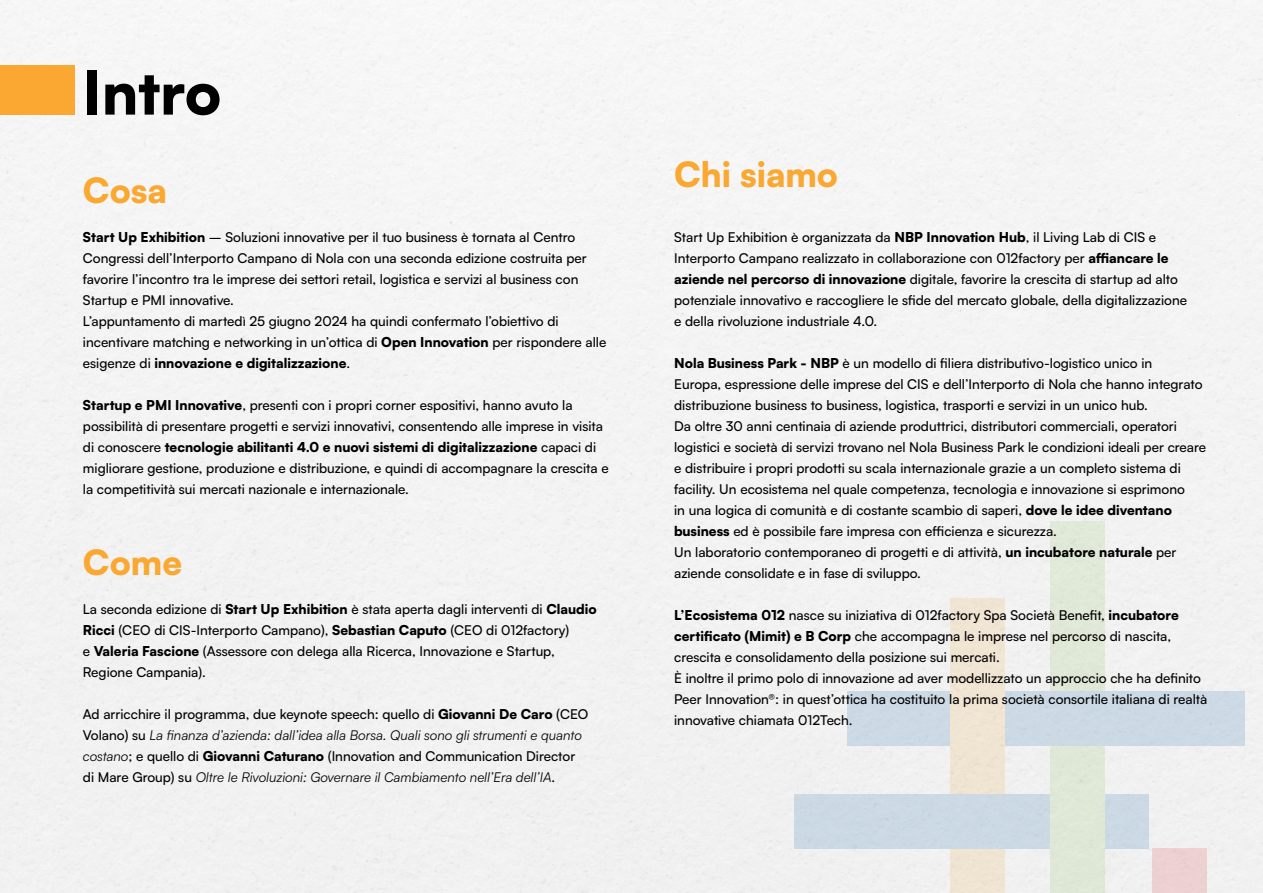
<style>
.page{position:relative;width:1263px;height:893px;background:#f3f3f3}
.page>*{position:absolute;margin:0;border:0;box-sizing:border-box;transform-origin:0 0}
.t1{font:900 60px "Satoshi";color:#000}
.t2{font:900 34.5px "Satoshi";color:#faa831}
.t3{font:500 13.5px/21px "Satoshi";color:#000}
.t4{font:italic 13.5px/21px "Satoshi";color:#000}
.s1{font-weight:900}
.s2{font-weight:500;font-style:normal}
.s3{font-weight:900;font-style:normal}
</style>
<div class="page">
<div style="left:0;top:65px;width:74px;height:50px;background:#faa831"></div>
<h1 class="t1" style="left:83px;top:47px;width:140px">Intro</h1>
<h2 class="t2" style="left:83px;top:164px;width:85px">Cosa</h2>
<p class="t3" style="left:83px;top:226px;width:525px"><span class="s1">Start Up Exhibition</span> – Soluzioni innovative per il tuo business è tornata al Centro Congressi dell’Interporto Campano di Nola con una seconda edizione costruita per favorire l’incontro tra le imprese dei settori retail, logistica e servizi al business con Startup e PMI innovative.<br>L’appuntamento di martedì 25 giugno 2024 ha quindi confermato l’obiettivo di incentivare matching e networking in un’ottica di <span class="s1">Open Innovation</span> per rispondere alle esigenze di <span class="s1">innovazione e digitalizzazione</span>.</p>
<p class="t3" style="left:83px;top:394px;width:527px"><span class="s1">Startup e PMI Innovative</span>, presenti con i propri corner espositivi, hanno avuto la possibilità di presentare progetti e servizi innovativi, consentendo alle imprese in visita di conoscere <span class="s1">tecnologie abilitanti 4.0 e nuovi sistemi di digitalizzazione</span> capaci di migliorare gestione, produzione e distribuzione, e quindi di accompagnare la crescita e la competitività sui mercati nazionale e internazionale.</p>
<h2 class="t2" style="left:83px;top:536px;width:101px">Come</h2>
<p class="t3" style="left:83px;top:597px;width:515px">La seconda edizione di <span class="s1">Start Up Exhibition</span> è stata aperta dagli interventi di <span class="s1">Claudio Ricci</span> (CEO di CIS-Interporto Campano), <span class="s1">Sebastian Caputo</span> (CEO di 012factory)<br>e <span class="s1">Valeria Fascione</span> (Assessore con delega alla Ricerca, Innovazione e Startup, Regione Campania).</p>
<p class="t4" style="left:83px;top:703px;width:507px"><span class="s2">Ad arricchire il programma, due keynote speech: quello di</span> <span class="s3">Giovanni De Caro</span> <span class="s2">(CEO Volano) su</span> La finanza d’azienda: dall’idea alla Borsa. Quali sono gli strumenti e quanto costano<span class="s2">; e quello di</span> <span class="s3">Giovanni Caturano</span> <span class="s2">(Innovation and Communication Director di Mare Group) su</span> Oltre le Rivoluzioni: Governare il Cambiamento nell’Era dell’IA<span class="s2">.</span></p>
<h2 class="t2" style="left:674px;top:148px;width:165px">Chi siamo</h2>
<p class="t3" style="left:674px;top:226px;width:514px">Start Up Exhibition è organizzata da <span class="s1">NBP Innovation Hub</span>, il Living Lab di CIS e Interporto Campano realizzato in collaborazione con 012factory per <span class="s1">affiancare le aziende nel percorso di innovazione</span> digitale, favorire la crescita di startup ad alto potenziale innovativo e raccogliere le sfide del mercato globale, della digitalizzazione e della rivoluzione industriale 4.0.</p>
<p class="t3" style="left:674px;top:352px;width:533px"><span class="s1">Nola Business Park - NBP</span> è un modello di filiera distributivo-logistico unico in<br>Europa, espressione delle imprese del CIS e dell’Interporto di Nola che hanno integrato distribuzione business to business, logistica, trasporti e servizi in un unico hub.<br>Da oltre 30 anni centinaia di aziende produttrici, distributori commerciali, operatori logistici e società di servizi trovano nel Nola Business Park le condizioni ideali per creare e distribuire i propri prodotti su scala internazionale grazie a un completo sistema di facility. Un ecosistema nel quale competenza, tecnologia e innovazione si esprimono<br>in una logica di comunità e di costante scambio di saperi, <span class="s1">dove le idee diventano business</span> ed è possibile fare impresa con efficienza e sicurezza.<br>Un laboratorio contemporaneo di progetti e di attività, <span class="s1">un incubatore naturale</span> per aziende consolidate e in fase di sviluppo.</p>
<p class="t3" style="left:674px;top:604px;width:535px"><span class="s1">L’Ecosistema 012</span> nasce su iniziativa di 012factory Spa Società Benefit, <span class="s1">incubatore certificato (Mimit) e B Corp</span> che accompagna le imprese nel percorso di nascita, crescita e consolidamento della posizione sui mercati.<br>È inoltre il primo polo di innovazione ad aver modellizzato un approccio che ha definito Peer Innovation®: in quest’ottica ha costituito la prima società consortile italiana di realtà innovative chiamata 012Tech.</p>
</div>
